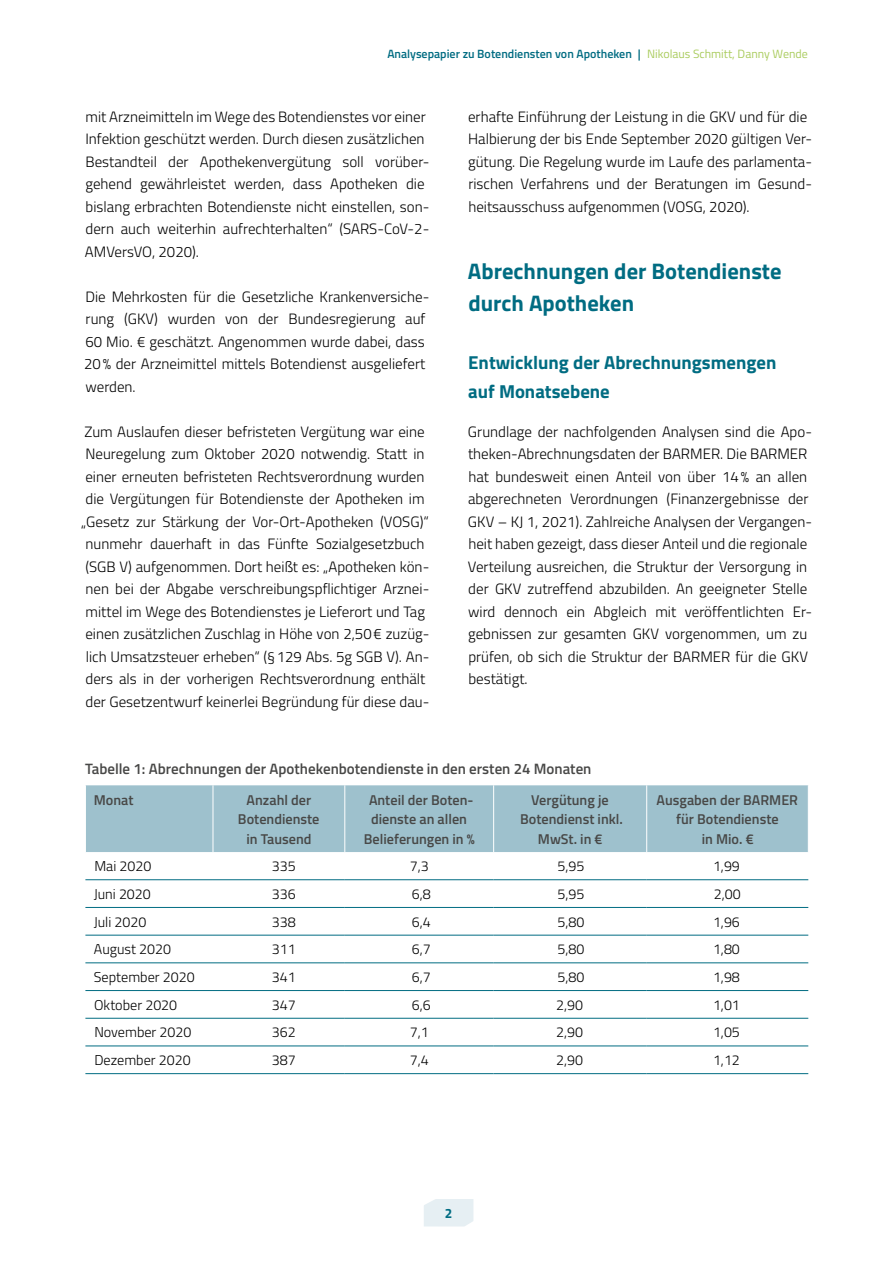
<style>
.page{position:relative;width:893px;height:1263px;background:#fff}
.page>*{position:absolute;margin:0;border:0;box-sizing:border-box;transform-origin:0 0}
.B-Inhalt_B-01_1-H1_oN{font:700 22.5px/31.5px "Titillium";color:#006c82}
.B-Inhalt_B-02-H2_oN{font:700 18.75px/28.5px "Titillium";color:#006c82}
.B-Inhalt_B-03_2-P-FT_mA{font:300 15px/22.5px "Titillium";color:#000}
.B-Inhalt_B-03_1-P-FT{font:300 15px/22.5px "Titillium";color:#000}
.t1{font:600 15px "Titillium";color:#484847}
.C-Tabelle_C-04-P-TAB_FT{font:300 14.25px "Titillium";color:#000}
.C-Tabelle_C-03-P-TAB_Kopf{font:600 14.25px/19.5px "Titillium";color:#484847;text-align:center}
.t2{font:700 13.5px "Titillium";color:#006c82}
.t3{font:600 12px "Titillium";color:#006c82}
.s1{font-weight:400;color:#aacc5f}
</style>
<div class="page">
<svg style="left:424px;top:1199px;width:49px;height:27px"></svg>
<div style="left:86px;top:785px;width:722px;height:67px;background:#9ec1cd"></div>
<hr style="left:213px;top:785px;width:1px;height:67px;background:#fff">
<hr style="left:344px;top:785px;width:1px;height:67px;background:#fff">
<hr style="left:493px;top:785px;width:1px;height:67px;background:#fff">
<hr style="left:646px;top:785px;width:1px;height:67px;background:#fff">
<hr style="left:85px;top:879px;width:128px;height:1px;background:#006c82">
<hr style="left:213px;top:879px;width:132px;height:1px;background:#006c82">
<hr style="left:345px;top:879px;width:149px;height:1px;background:#006c82">
<hr style="left:494px;top:879px;width:153px;height:1px;background:#006c82">
<hr style="left:647px;top:879px;width:161px;height:1px;background:#006c82">
<hr style="left:85px;top:907px;width:128px;height:1px;background:#006c82">
<hr style="left:213px;top:907px;width:132px;height:1px;background:#006c82">
<hr style="left:345px;top:907px;width:149px;height:1px;background:#006c82">
<hr style="left:494px;top:907px;width:153px;height:1px;background:#006c82">
<hr style="left:647px;top:907px;width:161px;height:1px;background:#006c82">
<hr style="left:85px;top:935px;width:128px;height:1px;background:#006c82">
<hr style="left:213px;top:935px;width:132px;height:1px;background:#006c82">
<hr style="left:345px;top:935px;width:149px;height:1px;background:#006c82">
<hr style="left:494px;top:935px;width:153px;height:1px;background:#006c82">
<hr style="left:647px;top:935px;width:161px;height:1px;background:#006c82">
<hr style="left:85px;top:962px;width:128px;height:1px;background:#006c82">
<hr style="left:213px;top:962px;width:132px;height:1px;background:#006c82">
<hr style="left:345px;top:962px;width:149px;height:1px;background:#006c82">
<hr style="left:494px;top:962px;width:153px;height:1px;background:#006c82">
<hr style="left:647px;top:962px;width:161px;height:1px;background:#006c82">
<hr style="left:85px;top:990px;width:128px;height:1px;background:#006c82">
<hr style="left:213px;top:990px;width:132px;height:1px;background:#006c82">
<hr style="left:345px;top:990px;width:149px;height:1px;background:#006c82">
<hr style="left:494px;top:990px;width:153px;height:1px;background:#006c82">
<hr style="left:647px;top:990px;width:161px;height:1px;background:#006c82">
<hr style="left:85px;top:1018px;width:128px;height:1px;background:#006c82">
<hr style="left:213px;top:1018px;width:132px;height:1px;background:#006c82">
<hr style="left:345px;top:1018px;width:149px;height:1px;background:#006c82">
<hr style="left:494px;top:1018px;width:153px;height:1px;background:#006c82">
<hr style="left:647px;top:1018px;width:161px;height:1px;background:#006c82">
<hr style="left:85px;top:1045px;width:128px;height:1px;background:#006c82">
<hr style="left:213px;top:1045px;width:132px;height:1px;background:#006c82">
<hr style="left:345px;top:1045px;width:149px;height:1px;background:#006c82">
<hr style="left:494px;top:1045px;width:153px;height:1px;background:#006c82">
<hr style="left:647px;top:1045px;width:161px;height:1px;background:#006c82">
<hr style="left:85px;top:1073px;width:128px;height:1px;background:#006c82">
<hr style="left:213px;top:1073px;width:132px;height:1px;background:#006c82">
<hr style="left:345px;top:1073px;width:149px;height:1px;background:#006c82">
<hr style="left:494px;top:1073px;width:153px;height:1px;background:#006c82">
<hr style="left:647px;top:1073px;width:161px;height:1px;background:#006c82">
<p class="t3" style="left:387px;top:45px;width:422px">Analysepapier zu Botendiensten von Apotheken | <span class="s1">Nikolaus Schmitt, Danny Wende</span></p>
<p class="B-Inhalt_B-03_2-P-FT_mA" style="left:85px;top:104px;width:346px">mit Arzneimitteln im Wege des Botendienstes vor einer Infektion geschützt werden. Durch diesen zusätzlichen Bestandteil der Apothekenvergütung soll vorüber&shy;gehend gewährleistet werden, dass Apotheken die bislang erbrachten Botendienste nicht einstellen, son&shy;dern auch weiterhin aufrechterhalten“ (SARS-CoV-2- AMVersVO, 2020).</p>
<p class="B-Inhalt_B-03_2-P-FT_mA" style="left:84px;top:284px;width:347px">Die Mehrkosten für die Gesetzliche Krankenversiche&shy;rung (GKV) wurden von der Bundesregierung auf 60 Mio. € geschätzt. Angenommen wurde dabei, dass 20% der Arzneimittel mittels Botendienst ausgeliefert werden.</p>
<p class="B-Inhalt_B-03_2-P-FT_mA" style="left:81px;top:419px;width:350px">Zum Auslaufen dieser befristeten Vergütung war eine Neuregelung zum Oktober 2020 notwendig. Statt in einer erneuten befristeten Rechtsverordnung wurden die Vergütungen für Botendienste der Apotheken im „Gesetz zur Stärkung der Vor-Ort-Apotheken (VOSG)“ nunmehr dauerhaft in das Fünfte Sozialgesetzbuch (SGB V) aufgenommen. Dort heißt es: „Apotheken kön&shy;nen bei der Abgabe verschreibungspflichtiger Arznei&shy;mittel im Wege des Botendienstes je Lieferort und Tag einen zusätzlichen Zuschlag in Höhe von 2,50€ zuzüg&shy;lich Umsatzsteuer erheben“ (§129 Abs. 5g SGB V). An&shy;ders als in der vorherigen Rechtsverordnung enthält der Gesetzentwurf keinerlei Begründung für diese dau-</p>
<p class="B-Inhalt_B-03_2-P-FT_mA" style="left:468px;top:104px;width:345px">erhafte Einführung der Leistung in die GKV und für die Halbierung der bis Ende September 2020 gültigen Ver&shy;gütung. Die Regelung wurde im Laufe des parlamenta&shy;rischen Verfahrens und der Beratungen im Gesund&shy;heitsausschuss aufgenommen (VOSG, 2020).</p>
<h1 class="B-Inhalt_B-01_1-H1_oN" style="left:468px;top:254px;width:315px">Abrechnungen der Botendienste durch Apotheken</h1>
<h2 class="B-Inhalt_B-02-H2_oN" style="left:468px;top:347px;width:310px">Entwicklung der Abrechnungsmengen auf Monatsebene</h2>
<p class="B-Inhalt_B-03_1-P-FT" style="left:468px;top:419px;width:346px">Grundlage der nachfolgenden Analysen sind die Apo&shy;theken-Abrechnungsdaten der BARMER. Die BARMER hat bundesweit einen Anteil von über 14% an allen abgerechneten Verordnungen (Finanzergebnisse der GKV – KJ 1, 2021). Zahlreiche Analysen der Vergangen&shy;heit haben gezeigt, dass dieser Anteil und die regionale Verteilung ausreichen, die Struktur der Versorgung in der GKV zutreffend abzubilden. An geeigneter Stelle wird dennoch ein Abgleich mit veröffentlichten Er&shy;gebnissen zur gesamten GKV vorgenommen, um zu prüfen, ob sich die Struktur der BARMER für die GKV bestätigt.</p>
<p class="t1" style="left:85px;top:757px;width:508px">Tabelle 1: Abrechnungen der Apothekenbotendienste in den ersten 24 Monaten</p>
<p class="C-Tabelle_C-03-P-TAB_Kopf" style="left:94px;top:789px;width:41px">Monat</p>
<p class="C-Tabelle_C-03-P-TAB_Kopf" style="left:238px;top:789px;width:83px">Anzahl der<br>Botendienste in Tausend</p>
<p class="C-Tabelle_C-03-P-TAB_Kopf" style="left:364px;top:789px;width:112px">Anteil der Boten&shy;dienste an allen<br>Belieferungen in %</p>
<p class="C-Tabelle_C-03-P-TAB_Kopf" style="left:520px;top:789px;width:104px">Vergütung je<br>Botendienst inkl.<br>MwSt. in €</p>
<p class="C-Tabelle_C-03-P-TAB_Kopf" style="left:657px;top:789px;width:143px">Ausgaben der BARMER für Botendienste<br>in Mio. €</p>
<p class="C-Tabelle_C-04-P-TAB_FT" style="left:94px;top:856px;width:59px">Mai 2020</p>
<p class="C-Tabelle_C-04-P-TAB_FT" style="left:272px;top:856px;width:25px">335</p>
<p class="C-Tabelle_C-04-P-TAB_FT" style="left:410px;top:856px;width:20px">7,3</p>
<p class="C-Tabelle_C-04-P-TAB_FT" style="left:557px;top:856px;width:28px">5,95</p>
<p class="C-Tabelle_C-04-P-TAB_FT" style="left:713px;top:856px;width:28px">1,99</p>
<p class="C-Tabelle_C-04-P-TAB_FT" style="left:94px;top:884px;width:59px">Juni 2020</p>
<p class="C-Tabelle_C-04-P-TAB_FT" style="left:272px;top:884px;width:25px">336</p>
<p class="C-Tabelle_C-04-P-TAB_FT" style="left:412px;top:884px;width:20px">6,8</p>
<p class="C-Tabelle_C-04-P-TAB_FT" style="left:557px;top:884px;width:28px">5,95</p>
<p class="C-Tabelle_C-04-P-TAB_FT" style="left:714px;top:884px;width:28px">2,00</p>
<p class="C-Tabelle_C-04-P-TAB_FT" style="left:94px;top:911px;width:54px">Juli 2020</p>
<p class="C-Tabelle_C-04-P-TAB_FT" style="left:272px;top:911px;width:25px">338</p>
<p class="C-Tabelle_C-04-P-TAB_FT" style="left:412px;top:911px;width:20px">6,4</p>
<p class="C-Tabelle_C-04-P-TAB_FT" style="left:557px;top:911px;width:28px">5,80</p>
<p class="C-Tabelle_C-04-P-TAB_FT" style="left:713px;top:911px;width:28px">1,96</p>
<p class="C-Tabelle_C-04-P-TAB_FT" style="left:94px;top:939px;width:79px">August 2020</p>
<p class="C-Tabelle_C-04-P-TAB_FT" style="left:272px;top:939px;width:25px">311</p>
<p class="C-Tabelle_C-04-P-TAB_FT" style="left:412px;top:939px;width:20px">6,7</p>
<p class="C-Tabelle_C-04-P-TAB_FT" style="left:557px;top:939px;width:28px">5,80</p>
<p class="C-Tabelle_C-04-P-TAB_FT" style="left:713px;top:939px;width:28px">1,80</p>
<p class="C-Tabelle_C-04-P-TAB_FT" style="left:94px;top:967px;width:102px">September 2020</p>
<p class="C-Tabelle_C-04-P-TAB_FT" style="left:272px;top:967px;width:25px">341</p>
<p class="C-Tabelle_C-04-P-TAB_FT" style="left:412px;top:967px;width:20px">6,7</p>
<p class="C-Tabelle_C-04-P-TAB_FT" style="left:557px;top:967px;width:28px">5,80</p>
<p class="C-Tabelle_C-04-P-TAB_FT" style="left:713px;top:967px;width:28px">1,98</p>
<p class="C-Tabelle_C-04-P-TAB_FT" style="left:94px;top:994px;width:85px">Oktober 2020</p>
<p class="C-Tabelle_C-04-P-TAB_FT" style="left:272px;top:994px;width:25px">347</p>
<p class="C-Tabelle_C-04-P-TAB_FT" style="left:412px;top:994px;width:20px">6,6</p>
<p class="C-Tabelle_C-04-P-TAB_FT" style="left:556px;top:994px;width:28px">2,90</p>
<p class="C-Tabelle_C-04-P-TAB_FT" style="left:713px;top:994px;width:28px">1,01</p>
<p class="C-Tabelle_C-04-P-TAB_FT" style="left:94px;top:1022px;width:99px">November 2020</p>
<p class="C-Tabelle_C-04-P-TAB_FT" style="left:272px;top:1022px;width:25px">362</p>
<p class="C-Tabelle_C-04-P-TAB_FT" style="left:410px;top:1022px;width:20px">7,1</p>
<p class="C-Tabelle_C-04-P-TAB_FT" style="left:556px;top:1022px;width:28px">2,90</p>
<p class="C-Tabelle_C-04-P-TAB_FT" style="left:713px;top:1022px;width:28px">1,05</p>
<p class="C-Tabelle_C-04-P-TAB_FT" style="left:94px;top:1050px;width:98px">Dezember 2020</p>
<p class="C-Tabelle_C-04-P-TAB_FT" style="left:272px;top:1050px;width:25px">387</p>
<p class="C-Tabelle_C-04-P-TAB_FT" style="left:410px;top:1050px;width:20px">7,4</p>
<p class="C-Tabelle_C-04-P-TAB_FT" style="left:556px;top:1050px;width:28px">2,90</p>
<p class="C-Tabelle_C-04-P-TAB_FT" style="left:713px;top:1050px;width:28px">1,12</p>
<p class="t2" style="left:445px;top:1203px;width:9px">2</p>
</div>
